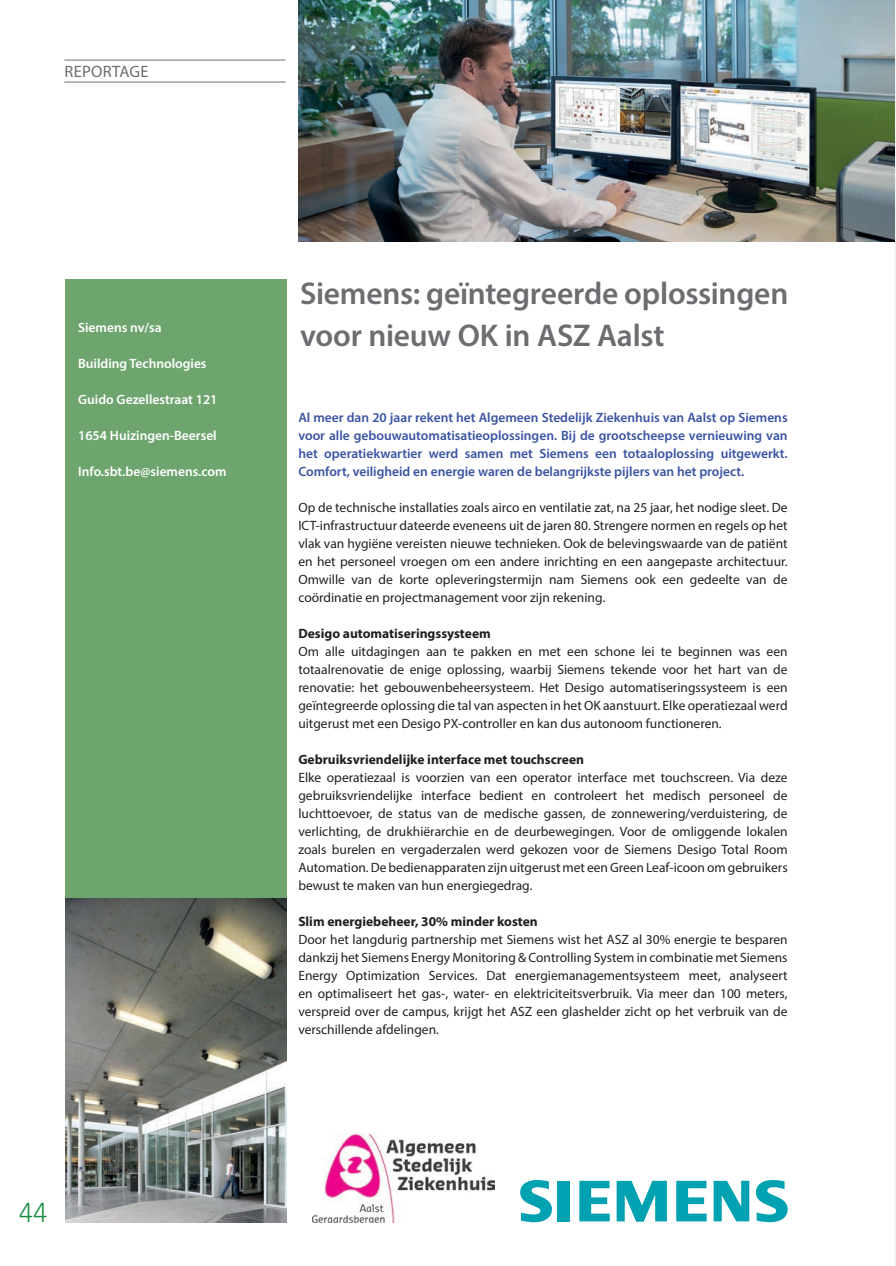
<style>
.page{position:relative;width:896px;height:1266px;background:#fff}
.page>*{position:absolute;margin:0;border:0;box-sizing:border-box;transform-origin:0 0}
.t1{font:600 31.5px/42px "Myriad Pro";letter-spacing:-.01em;color:#6c6d70}
.t2{font:300 27px "Avenir LT Std";color:#1b8c43}
.t3{font:16.5px "Myriad Pro";letter-spacing:.02em;color:#6c6d70}
.t4{font:13.5px/18px "Myriad Pro";color:#231f20;text-align:justify}
.t5{font:600 13.5px/18px "Myriad Pro";color:#3a53a3;text-align:justify}
.t6{font:700 13.5px "Myriad Pro";color:#231f20}
.t7{font:600 13.5px "Myriad Pro";color:#fff}
</style>
<div class="page">
<hr style="left:894px;top:0;width:1px;height:1265px;background:#f1f6f0">
<img style="left:298px;top:0;width:596px;height:241px">
<div style="left:65px;top:279px;width:221px;height:943px;background:#6ea56e"></div>
<hr style="left:64px;top:60px;width:221px;height:1px;background:#6c6d70">
<hr style="left:64px;top:82px;width:221px;height:1px;background:#6c6d70">
<img style="left:65px;top:898px;width:221px;height:324px">
<svg style="left:520px;top:1180px;width:32px;height:42px"></svg>
<div style="left:557px;top:1180px;width:13px;height:41px;background:#00a2b2"></div>
<svg style="left:579px;top:1180px;width:30px;height:41px"></svg>
<svg style="left:616px;top:1180px;width:50px;height:41px"></svg>
<svg style="left:676px;top:1180px;width:30px;height:41px"></svg>
<svg style="left:713px;top:1180px;width:36px;height:41px"></svg>
<svg style="left:755px;top:1180px;width:32px;height:42px"></svg>
<img style="left:312px;top:1133px;width:182px;height:89px">
<p class="t3" style="left:64px;top:62px;width:85px">REPORTAGE</p>
<p class="t7" style="left:78px;top:319px;width:85px">Siemens nv/sa</p>
<p class="t7" style="left:78px;top:355px;width:130px">Building Technologies</p>
<p class="t7" style="left:78px;top:391px;width:141px">Guido Gezellestraat 121</p>
<p class="t7" style="left:78px;top:427px;width:140px">1654 Huizingen-Beersel</p>
<p class="t7" style="left:78px;top:463px;width:150px">Info.sbt.be@siemens.com</p>
<h2 class="t2" style="left:19px;top:1196px;width:30px">44</h2>
<h1 class="t1" style="left:300px;top:271px;width:489px">Siemens: geïntegreerde oplossingen voor nieuw OK in ASZ Aalst</h1>
<p class="t5" style="left:298px;top:408px;width:490px">Al meer dan 20 jaar rekent het Algemeen Stedelijk Ziekenhuis van Aalst op Siemens voor alle gebouwautomatisatieoplossingen. Bij de grootscheepse vernieuwing van het operatiekwartier werd samen met Siemens een totaaloplossing uitgewerkt.<br>Comfort, veiligheid en energie waren de belangrijkste pijlers van het project.</p>
<p class="t4" style="left:298px;top:498px;width:491px">Op de technische installaties zoals airco en ventilatie zat, na 25 jaar, het nodige sleet. De ICT-infrastructuur dateerde eveneens uit de jaren 80. Strengere normen en regels op het vlak van hygiëne vereisten nieuwe technieken. Ook de belevingswaarde van de patiënt en het personeel vroegen om een andere inrichting en een aangepaste architectuur.<br>Omwille van de korte opleveringstermijn nam Siemens ook een gedeelte van de coördinatie en projectmanagement voor zijn rekening.</p>
<p class="t6" style="left:298px;top:624px;width:194px">Desigo automatiseringssysteem</p>
<p class="t4" style="left:298px;top:642px;width:491px">Om alle uitdagingen aan te pakken en met een schone lei te beginnen was een totaalrenovatie de enige oplossing, waarbij Siemens tekende voor het hart van de renovatie: het gebouwenbeheersysteem. Het Desigo automatiseringssysteem is een geïntegreerde oplossing die tal van aspecten in het OK aanstuurt. Elke operatiezaal werd uitgerust met een Desigo PX-controller en kan dus autonoom functioneren.</p>
<p class="t6" style="left:298px;top:750px;width:287px">Gebruiksvriendelijke interface met touchscreen</p>
<p class="t4" style="left:298px;top:768px;width:491px">Elke operatiezaal is voorzien van een operator interface met touchscreen. Via deze gebruiksvriendelijke interface bedient en controleert het medisch personeel de luchttoevoer, de status van de medische gassen, de zonnewering/verduistering, de verlichting, de drukhiërarchie en de deurbewegingen. Voor de omliggende lokalen zoals burelen en vergaderzalen werd gekozen voor de Siemens Desigo Total Room Automation. De bedienapparaten zijn uitgerust met een Green Leaf-icoon om gebruikers bewust te maken van hun energiegedrag.</p>
<p class="t6" style="left:298px;top:912px;width:241px">Slim energiebeheer, 30% minder kosten</p>
<p class="t4" style="left:298px;top:930px;width:491px">Door het langdurig partnership met Siemens wist het ASZ al 30% energie te besparen dankzij het Siemens Energy Monitoring &amp; Controlling System in combinatie met Siemens Energy Optimization Services. Dat energiemanagementsysteem meet, analyseert en optimaliseert het gas-, water- en elektriciteitsverbruik. Via meer dan 100 meters, verspreid over de campus, krijgt het ASZ een glashelder zicht op het verbruik van de verschillende afdelingen.</p>
</div>
